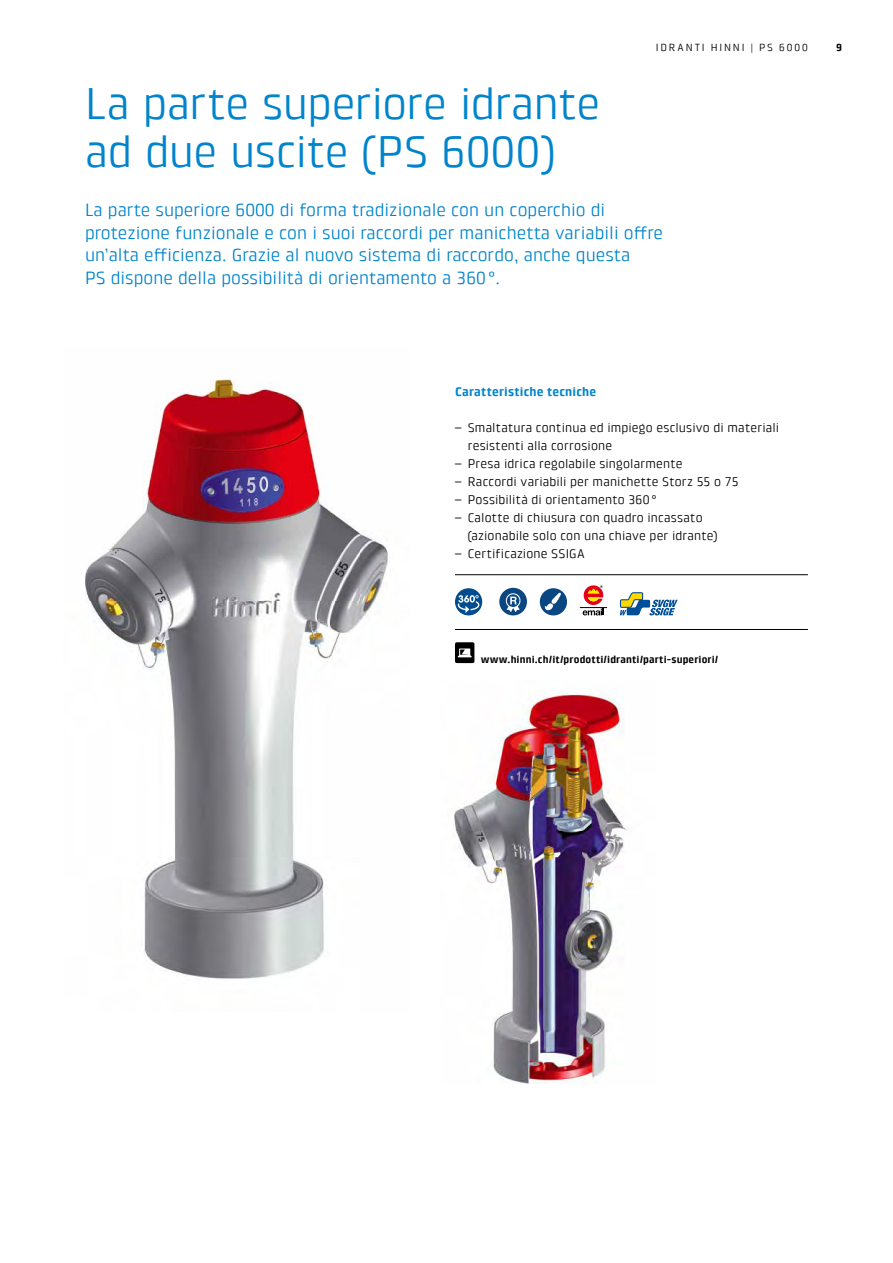
<style>
.page{position:relative;width:893px;height:1263px;background:#fff}
.page>*{position:absolute;margin:0;border:0;box-sizing:border-box;transform-origin:0 0}
.t1{font:45px/48px "Klint Pro";letter-spacing:-.01em;color:#0084cb}
.t2{font:18px/22.5px "Klintfor BKW";color:#0084cb}
.t3{font:12.75px/18px "Klint Pro";letter-spacing:.01em;color:#000}
.t4{font:700 12.75px "Klint Pro";letter-spacing:.01em;color:#0084cb}
.t5{font:700 10.5px "Klintfor BKW";letter-spacing:.01em;color:#000}
.t6{font:10.5px "Klint Pro";letter-spacing:.185em;color:#000}
.t7{font:700 10.5px "Klint Pro";color:#000}
</style>
<div class="page">
<hr style="left:455px;top:574px;width:353px;height:1px;background:#000">
<hr style="left:455px;top:629px;width:353px;height:1px;background:#000">
<div style="left:455px;top:588px;width:27px;height:27px;background:#004c8e;border-radius:50%"></div>
<svg style="left:458px;top:595px;width:21px;height:18px"></svg>
<div style="left:499px;top:588px;width:28px;height:27px;background:#094682;border-radius:50%"></div>
<svg style="left:505px;top:593px;width:16px;height:19px"></svg>
<svg style="left:540px;top:588px;width:27px;height:27px"></svg>
<svg style="left:580px;top:585px;width:27px;height:30px"></svg>
<svg style="left:620px;top:592px;width:58px;height:23px"></svg>
<svg style="left:455px;top:642px;width:19px;height:21px"></svg>
<img style="left:85px;top:378px;width:303px;height:601px">
<img style="left:454px;top:692px;width:175px;height:391px">
<p class="t6" style="left:656px;top:41px;width:153px">IDRANTI HINNI | PS 6000</p>
<p class="t7" style="left:836px;top:41px;width:7px">9</p>
<h1 class="t1" style="left:85px;top:80px;width:517px">La parte superiore idrante ad due uscite (PS 6000)</h1>
<p class="t2" style="left:85px;top:199px;width:579px">La parte superiore 6000 di forma tradizionale con un coperchio di protezione funzionale e con i suoi raccordi per manichetta variabili offre un’alta efficienza. Grazie al nuovo sistema di raccordo, anche questa<br>PS dispone della possibilità di orientamento a 360 °.</p>
<p class="t4" style="left:455px;top:384px;width:143px">Caratteristiche tecniche</p>
<p class="t3" style="left:468px;top:419px;width:313px;text-indent:-13px">– Smaltatura continua ed impiego esclusivo di materiali resistenti alla corrosione</p>
<p class="t3" style="left:455px;top:455px;width:229px">– Presa idrica regolabile singolarmente</p>
<p class="t3" style="left:455px;top:473px;width:285px">– Raccordi variabili per manichette Storz 55 o 75</p>
<p class="t3" style="left:455px;top:491px;width:203px">– Possibilità di orientamento 360 °</p>
<p class="t3" style="left:468px;top:509px;width:251px;text-indent:-13px">– Calotte di chiusura con quadro incassato (azionabile solo con una chiave per idrante)</p>
<p class="t3" style="left:455px;top:545px;width:131px">– Certificazione SSIGA</p>
<p class="t5" style="left:481px;top:653px;width:239px">www.hinni.ch/it/prodotti/idranti/parti-superiori/</p>
</div>
